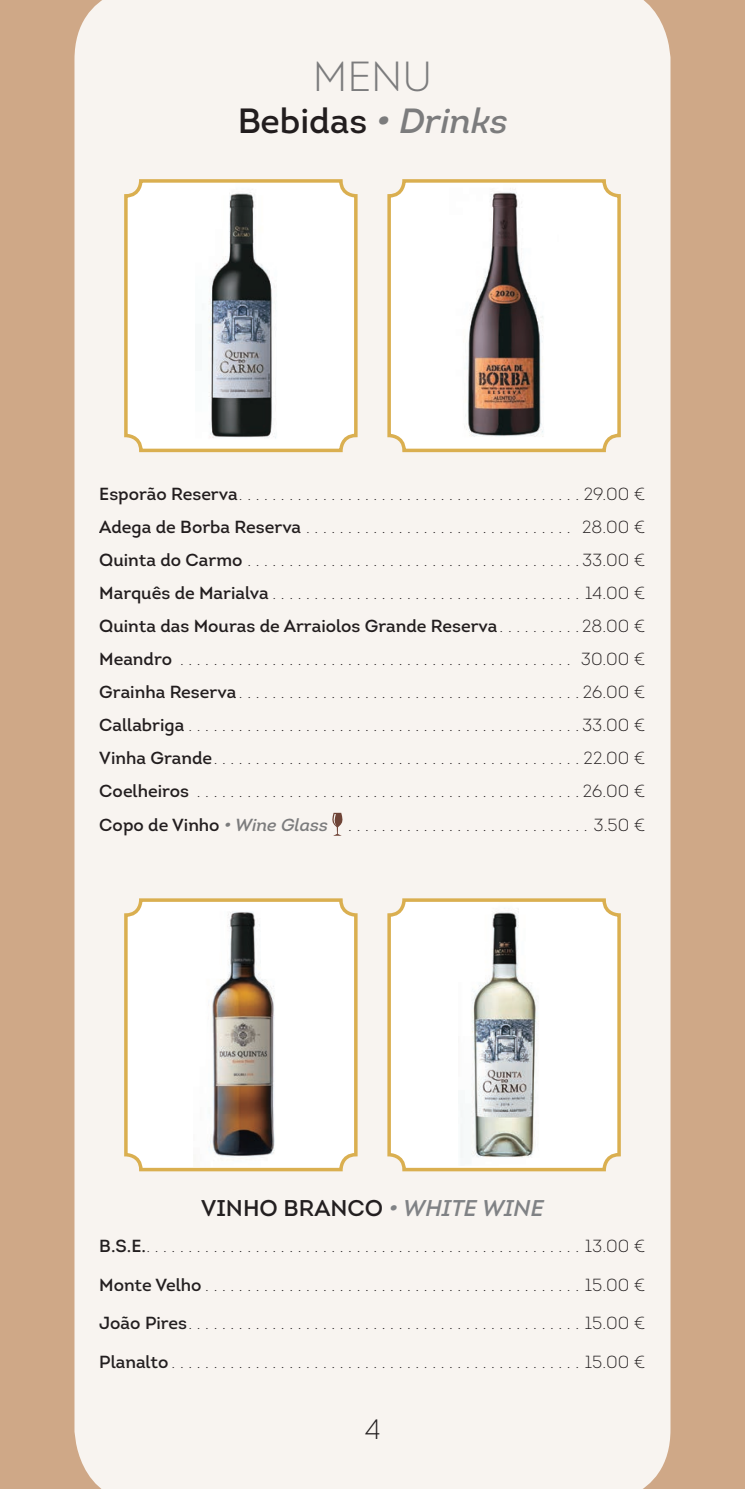
<style>
.page{position:relative;width:745px;height:1489px;background:#fff}
.page>*{position:absolute;margin:0;border:0;box-sizing:border-box;transform-origin:0 0}
.t1{font:300 42px "Intro";color:#808285}
.t2{font:500 35px "Intro";color:#231f20}
.t3{font:300 28px "Intro";color:#231f20}
.Tit_Bebidas{font:500 22.75px "Intro";color:#231f20}
.Bebidas{font:300 17.5px/33.1px "Intro";color:#231f20;text-align:justify}
.s1{font-style:italic;color:#808285}
.s2{font-weight:500}
.s3{font-weight:500;font-style:italic;color:#808285}
</style>
<div class="page">
<div style="left:0;top:0;width:744px;height:1488px;background:#cfa887"></div>
<div style="left:74px;top:0;width:596px;height:1488px;background:#f8f4f0"></div>
<svg style="left:331px;top:812px;width:12px;height:23px"></svg>
<div style="left:126px;top:181px;width:229px;height:269px;background:#fff;border-radius:15px"></div>
<img style="left:209px;top:192px;width:67px;height:246px">
<div style="left:124px;top:179px;width:233px;height:273px;border:4px solid #daaf50;border-radius:15px"></div>
<div style="left:389px;top:181px;width:229px;height:269px;background:#fff;border-radius:15px"></div>
<img style="left:465px;top:188px;width:78px;height:249px">
<div style="left:387px;top:179px;width:233px;height:273px;border:4px solid #daaf50;border-radius:15px"></div>
<div style="left:126px;top:900px;width:229px;height:269px;background:#fff;border-radius:15px"></div>
<img style="left:209px;top:912px;width:66px;height:247px">
<div style="left:124px;top:898px;width:233px;height:273px;border:4px solid #daaf50;border-radius:15px"></div>
<div style="left:389px;top:900px;width:229px;height:269px;background:#fff;border-radius:15px"></div>
<img style="left:461px;top:909px;width:78px;height:249px">
<div style="left:387px;top:898px;width:233px;height:273px;border:4px solid #daaf50;border-radius:15px"></div>
<h1 class="t1" style="left:312px;top:50px;width:121px">MENU</h1>
<h2 class="t2" style="left:237px;top:99px;width:272px">Bebidas <span class="s1">• Drinks</span></h2>
<p class="Bebidas" style="left:99px;top:477px;width:547px"><span class="s2">Esporão Reserva</span> . . . . . . . . . . . . . . . . . . . . . . . . . . . . . . . . . . . . . . . . . 29.00 € <span class="s2">Adega de Borba Reserva</span> . . . . . . . . . . . . . . . . . . . . . . . . . . . . . . . . 28.00 € <span class="s2">Quinta do Carmo</span> . . . . . . . . . . . . . . . . . . . . . . . . . . . . . . . . . . . . . . . 33.00 € <span class="s2">Marquês de Marialva</span> . . . . . . . . . . . . . . . . . . . . . . . . . . . . . . . . . . . . 14.00 € <span class="s2">Quinta das Mouras de Arraiolos Grande Reserva</span> . . . . . . . . . 28.00 € <span class="s2">Meandro</span> . . . . . . . . . . . . . . . . . . . . . . . . . . . . . . . . . . . . . . . . . . . . . . . 30.00 € <span class="s2">Grainha Reserva</span> . . . . . . . . . . . . . . . . . . . . . . . . . . . . . . . . . . . . . . . . 26.00 € <span class="s2">Callabriga</span> . . . . . . . . . . . . . . . . . . . . . . . . . . . . . . . . . . . . . . . . . . . . . . 33.00 € <span class="s2">Vinha Grande</span> . . . . . . . . . . . . . . . . . . . . . . . . . . . . . . . . . . . . . . . . . . . . 22.00 € <span class="s2">Coelheiros</span> . . . . . . . . . . . . . . . . . . . . . . . . . . . . . . . . . . . . . . . . . . . . . 26.00 € <span class="s2">Copo de Vinho</span> <span class="s3">• Wine Glass</span> . . . . . . . . . . . . . . . . . . . . . . . . . . . . 3.50 €</p>
<p class="Tit_Bebidas" style="left:201px;top:1193px;width:344px">VINHO BRANCO <span class="s1">• WHITE WINE</span></p>
<p class="Bebidas" style="left:99px;top:1229px;width:547px"><span class="s2">B.S.E.</span> . . . . . . . . . . . . . . . . . . . . . . . . . . . . . . . . . . . . . . . . . . . . . . . . . . . . 13.00 €</p>
<p class="Bebidas" style="left:99px;top:1268px;width:547px"><span class="s2">Monte Velho</span> . . . . . . . . . . . . . . . . . . . . . . . . . . . . . . . . . . . . . . . . . . . . . 15.00 €</p>
<p class="Bebidas" style="left:99px;top:1306px;width:547px"><span class="s2">João Pires</span> . . . . . . . . . . . . . . . . . . . . . . . . . . . . . . . . . . . . . . . . . . . . . . . 15.00 €</p>
<p class="Bebidas" style="left:99px;top:1345px;width:547px"><span class="s2">Planalto</span> . . . . . . . . . . . . . . . . . . . . . . . . . . . . . . . . . . . . . . . . . . . . . . . . . 15.00 €</p>
<h3 class="t3" style="left:364px;top:1411px;width:18px">4</h3>
</div>
